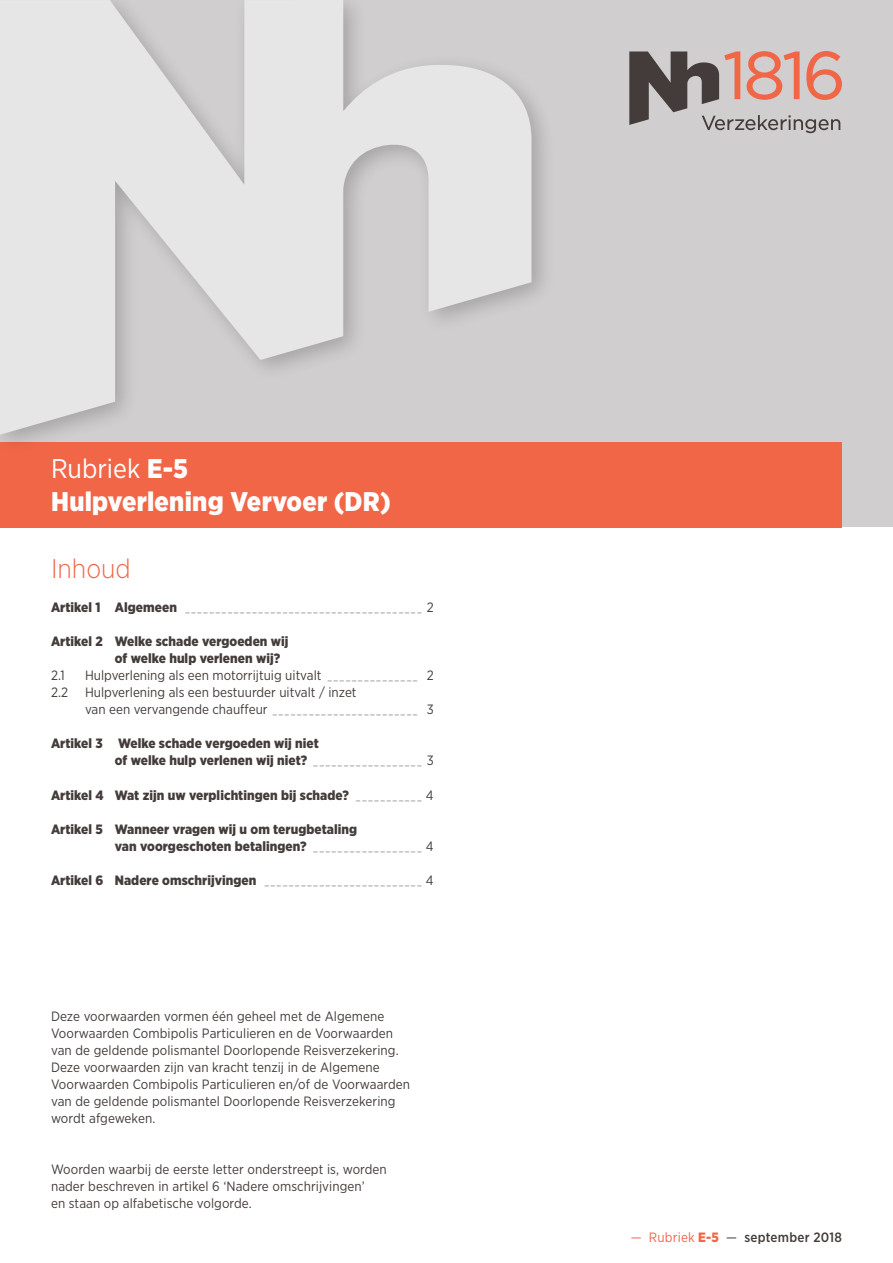
<style>
.page{position:relative;width:893px;height:1263px;background:#fff}
.page>*{position:absolute;margin:0;border:0;box-sizing:border-box;transform-origin:0 0}
.t1{font:900 27px/33px "Gotham Narrow";letter-spacing:.01em;color:#fff}
.t2{font:300 27px "Gotham Narrow";color:#f26648}
.t3{font:13.5px/17px "Gotham Narrow";letter-spacing:.005em;color:#443c3a}
.t4{font:900 13.5px/17px "Gotham Narrow";letter-spacing:.005em;color:#443c3a}
.t5{font:500 13.5px "Gotham Narrow";letter-spacing:.02em;color:#443c3a}
.t6{font:7.5px "Gotham Narrow";color:#443c3a}
.s1{font-weight:400}
.s2{font-weight:900;font-size:13.5px}
.s3{font-size:13.5px}
.s4{font-size:7.5px}
.s5{font-weight:400;font-size:7.5px}
.s6{font-weight:400;color:#f26648}
.s7{font-weight:900;color:#f26648}
</style>
<div class="page">
<div style="left:0;top:0;width:893px;height:527px;background:#d0cece"></div>
<div style="left:0;top:442px;width:842px;height:85px;background:#f26648"></div>
<div style="left:0;top:0;width:556px;height:458px;background:#231f20;opacity:.5"></div>
<svg style="left:0;top:0;width:531px;height:435px;fill:#e7e6e6"></svg>
<svg style="left:629px;top:51px;width:213px;height:82px"></svg>
<h1 class="t1" style="left:51px;top:451px;width:341px"><span class="s1">Rubriek</span> E-5<br>Hulpverlening Vervoer (DR)</h1>
<h1 class="t2" style="left:51px;top:552px;width:81px">Inhoud</h1>
<p class="t6" style="left:51px;top:605px;width:384px"><span class="s2">Artikel 1 Algemeen</span> _ _ _ _ _ _ _ _ _ _ _ _ _ _ _ _ _ _ _ _ _ _ _ _ _ _ _ _ _ _ _ _ _ _ _ _ _ _ <span class="s3">2</span></p>
<p class="t4" style="left:115px;top:633px;width:175px;text-indent:-64px">Artikel 2 Welke schade vergoeden wij of welke hulp verlenen wij?</p>
<p class="t3" style="left:51px;top:667px;width:15px">2.1</p>
<p class="t3" style="left:85px;top:667px;width:350px">Hulpverlening als een motorrijtuig uitvalt <span class="s4">_ _ _ _ _ _ _ _ _ _ _ _ _ _ _</span> 2</p>
<p class="t3" style="left:51px;top:684px;width:19px">2.2</p>
<p class="t3" style="left:85px;top:684px;width:350px">Hulpverlening als een bestuurder uitvalt / inzet<br>van een vervangende chauffeur <span class="s4">_ _ _ _ _ _ _ _ _ _ _ _ _ _ _ _ _ _ _ _ _ _ _ _</span> 3</p>
<p class="t4" style="left:115px;top:735px;width:320px;text-indent:-64px">Artikel 3 Welke schade vergoeden wij niet<br>of welke hulp verlenen wij niet? <span class="s5">_ _ _ _ _ _ _ _ _ _ _ _ _ _ _ _ _</span> <span class="s1">3</span></p>
<p class="t4" style="left:51px;top:786px;width:384px">Artikel 4 Wat zijn uw verplichtingen bij schade? <span class="s5">_ _ _ _ _ _ _ _ _ _</span> <span class="s1">4</span></p>
<p class="t4" style="left:115px;top:820px;width:320px;text-indent:-64px">Artikel 5 Wanneer vragen wij u om terugbetaling<br>van voorgeschoten betalingen? <span class="s5">_ _ _ _ _ _ _ _ _ _ _ _ _ _ _ _ _</span> <span class="s1">4</span></p>
<p class="t4" style="left:51px;top:871px;width:384px">Artikel 6 Nadere omschrijvingen <span class="s5">_ _ _ _ _ _ _ _ _ _ _ _ _ _ _ _ _ _ _ _ _ _ _ _ _</span> <span class="s1">4</span></p>
<p class="t3" style="left:51px;top:1007px;width:361px">Deze voorwaarden vormen één geheel met de Algemene Voorwaarden Combipolis Particulieren en de Voorwaarden van de geldende polismantel Doorlopende Reisverzekering.<br>Deze voorwaarden zijn van kracht tenzij in de Algemene Voorwaarden Combipolis Particulieren en/of de Voorwaarden van de geldende polismantel Doorlopende Reisverzekering wordt afgeweken.</p>
<p class="t3" style="left:51px;top:1160px;width:337px">Woorden waarbij de eerste letter onderstreept is, worden nader beschreven in artikel 6 ‘Nadere omschrijvingen’<br>en staan op alfabetische volgorde.</p>
<p class="t5" style="left:631px;top:1228px;width:213px"><span class="s6">— Rubriek</span> <span class="s7">E-5</span> <span class="s1">—</span> september 2018</p>
</div>
